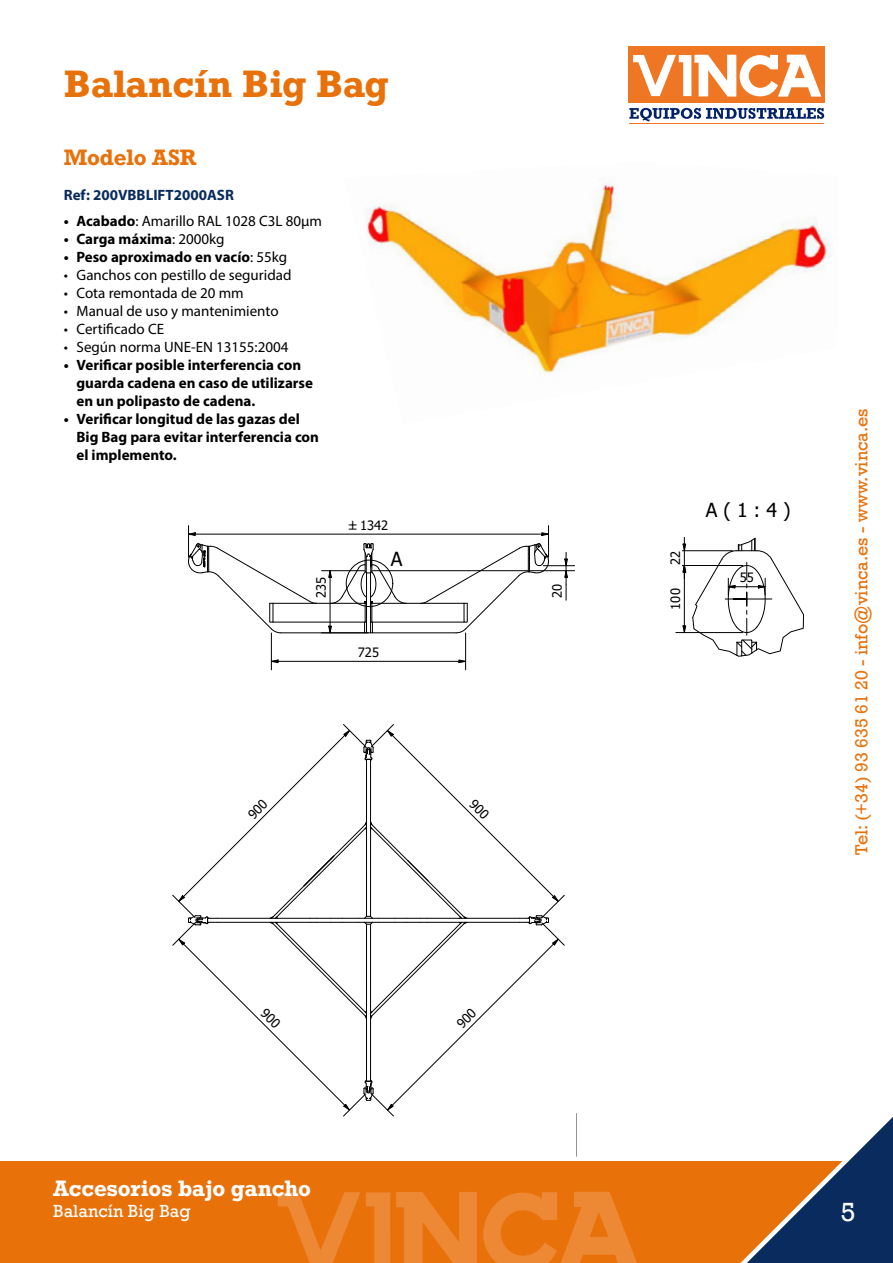
<style>
.page{position:relative;width:893px;height:1263px;background:#fff}
.page>*{position:absolute;margin:0;border:0;box-sizing:border-box;transform-origin:0 0}
.t1{font:700 36px "Rockwell";color:#e9710a}
.t2{font:27px "Rockwell";color:#fff}
.t3{font:700 21px "Rockwell";color:#fff}
.t4{font:700 21px "Rockwell";letter-spacing:-.01em;color:#e9710a}
.t5{font:19.35px "Tahoma";color:#000}
.t6{font:18px "Rockwell";color:#e9710a}
.t7{font:18px "Rockwell";color:#fff}
.t8{font:700 15px/18px "Myriad Pro";color:#000}
.t9{font:15px "Myriad Pro";color:#000}
.t10{font:700 15px "Myriad Pro";color:#092b5e}
.t11{font:12.9px "Tahoma";letter-spacing:-.005em;color:#000}
.t12{font:12.3px "Tahoma";color:#000}
.s1{font-weight:700}
.s2{font-weight:400}
</style>
<div class="page">
<div style="left:0;top:1161px;width:893px;height:102px;background:#e9710a"></div>
<svg style="left:278px;top:1192px;width:359px;height:71px"></svg>
<svg style="left:740px;top:1117px;width:153px;height:146px"></svg>
<svg style="left:188px;top:525px;width:389px;height:632px"></svg>
<svg style="left:189px;top:532px;width:7px;height:4px"></svg>
<svg style="left:541px;top:532px;width:9px;height:4px"></svg>
<hr style="left:195px;top:534px;width:347px;height:1px;background:#000">
<hr style="left:548px;top:526px;width:1px;height:31px;background:#000">
<hr style="left:188px;top:526px;width:1px;height:31px;background:#000">
<svg style="left:270px;top:660px;width:8px;height:3px"></svg>
<svg style="left:459px;top:660px;width:8px;height:3px"></svg>
<hr style="left:278px;top:661px;width:181px;height:1px;background:#000">
<hr style="left:271px;top:633px;width:1px;height:37px;background:#000">
<hr style="left:465px;top:633px;width:1px;height:37px;background:#000">
<hr style="left:543px;top:565px;width:32px;height:1px;background:#000">
<hr style="left:373px;top:570px;width:202px;height:1px;background:#000">
<svg style="left:564px;top:552px;width:4px;height:48px"></svg>
<svg style="left:328px;top:543px;width:79px;height:91px"></svg>
<hr style="left:330px;top:577px;width:1px;height:49px;background:#000">
<hr style="left:322px;top:570px;width:42px;height:1px;background:#000">
<hr style="left:322px;top:633px;width:46px;height:1px;background:#000">
<svg style="left:675px;top:537px;width:129px;height:120px"></svg>
<hr style="left:682px;top:565px;width:61px;height:1px;background:#000">
<hr style="left:682px;top:550px;width:50px;height:1px;background:#000">
<svg style="left:364px;top:181px;width:467px;height:192px"></svg>
<svg style="left:629px;top:108px;width:195px;height:14px"></svg>
<hr style="left:629px;top:123px;width:195px;height:1px;background:#ef7622">
<div style="left:629px;top:46px;width:196px;height:57px;background:#ef7622"></div>
<svg style="left:633px;top:55px;width:188px;height:42px"></svg>
<svg style="left:349px;top:525px;width:8px;height:4px"></svg>
<svg style="left:172px;top:724px;width:393px;height:392px"></svg>
<h1 class="t1" style="left:64px;top:61px;width:326px">Balancín Big Bag</h1>
<h3 class="t4" style="left:64px;top:143px;width:134px">Modelo ASR</h3>
<p class="t10" style="left:64px;top:185px;width:172px">Ref: 200VBBLIFT2000ASR</p>
<p class="t9" style="left:64px;top:212px;width:260px"><span class="s1">• Acabado</span>: Amarillo RAL 1028 C3L 80µm</p>
<p class="t8" style="left:64px;top:230px;width:162px">• Carga máxima<span class="s2">: 2000kg</span></p>
<p class="t8" style="left:64px;top:248px;width:225px">• Peso aproximado en vacío<span class="s2">: 55kg</span></p>
<p class="t9" style="left:64px;top:266px;width:229px">• Ganchos con pestillo de seguridad</p>
<p class="t9" style="left:64px;top:284px;width:181px">• Cota remontada de 20 mm</p>
<p class="t9" style="left:64px;top:302px;width:216px">• Manual de uso y mantenimiento</p>
<p class="t9" style="left:64px;top:320px;width:102px">• Certificado CE</p>
<p class="t9" style="left:64px;top:338px;width:226px">• Según norma UNE-EN 13155:2004</p>
<p class="t8" style="left:77px;top:356px;width:238px;text-indent:-13px">• Verificar posible interferencia con guarda cadena en caso de utilizarse en un polipasto de cadena.</p>
<p class="t8" style="left:77px;top:410px;width:244px;text-indent:-13px">• Verificar longitud de las gazas del<br>Big Bag para evitar interferencia con el implemento.</p>
<p class="t12" style="left:106px;top:219px;width:28px;rotate:-10deg">1342</p>
<p class="t11" style="left:312px;top:598px;width:23px;rotate:-90deg">235</p>
<p class="t11" style="left:360px;top:516px;width:30px">1342</p>
<p class="t5" style="left:391px;top:546px;width:13px">A</p>
<p class="t11" style="left:358px;top:644px;width:23px">725</p>
<h3 class="t3" style="left:53px;top:1174px;width:259px">Accesorios bajo gancho</h3>
<p class="t7" style="left:53px;top:1201px;width:139px">Balancín Big Bag</p>
<p class="t11" style="left:548px;top:598px;width:16px;rotate:-90deg">20</p>
<p class="t11" style="left:667px;top:565px;width:16px;rotate:-90deg">22</p>
<p class="t11" style="left:667px;top:609px;width:23px;rotate:-90deg">100</p>
<p class="t5" style="left:706px;top:497px;width:86px">A(1:4)</p>
<p class="t11" style="left:740px;top:569px;width:16px">55</p>
<p class="t6" style="left:851px;top:855px;width:448px;rotate:-90deg">Tel: (+34) 93 635 61 20 - info@vinca.es - www.vinca.es</p>
<h2 class="t2" style="left:841px;top:1196px;width:16px">5</h2>
</div>
